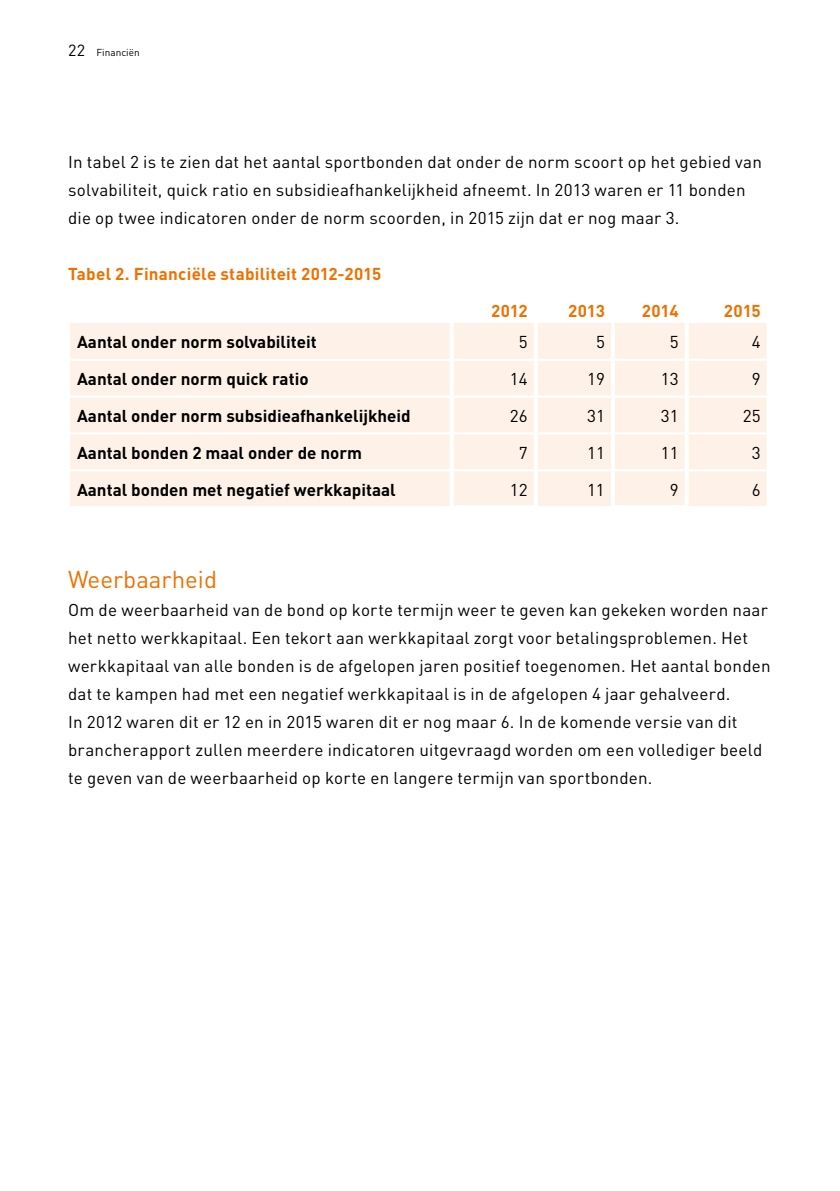
<style>
.page{position:relative;width:840px;height:1191px;background:#fff}
.page>*{position:absolute;margin:0;border:0;box-sizing:border-box;transform-origin:0 0}
.t1{font:24px "DIN";color:#ee7100}
.t2{font:17px/28px "DIN";letter-spacing:.015em;color:#000}
.t3{font:700 17px "DIN";color:#000}
.t4{font:700 17px "DIN";letter-spacing:.015em;color:#ee7100}
.t5{font:10px "DIN";color:#000}
.s1{font-size:16px}
</style>
<div class="page">
<div style="left:70px;top:323px;width:696px;height:183px;background:#fef2e8"></div>
<hr style="left:68px;top:359px;width:381px;height:2px;background:#fff">
<hr style="left:453px;top:359px;width:80px;height:2px;background:#fff">
<hr style="left:537px;top:359px;width:73px;height:2px;background:#fff">
<hr style="left:614px;top:359px;width:70px;height:2px;background:#fff">
<hr style="left:688px;top:359px;width:78px;height:2px;background:#fff">
<hr style="left:68px;top:395px;width:381px;height:2px;background:#fff">
<hr style="left:453px;top:395px;width:80px;height:2px;background:#fff">
<hr style="left:537px;top:395px;width:73px;height:2px;background:#fff">
<hr style="left:614px;top:395px;width:70px;height:2px;background:#fff">
<hr style="left:688px;top:395px;width:78px;height:2px;background:#fff">
<hr style="left:68px;top:432px;width:381px;height:2px;background:#fff">
<hr style="left:453px;top:432px;width:80px;height:2px;background:#fff">
<hr style="left:537px;top:432px;width:73px;height:2px;background:#fff">
<hr style="left:614px;top:432px;width:70px;height:2px;background:#fff">
<hr style="left:688px;top:432px;width:78px;height:2px;background:#fff">
<hr style="left:68px;top:469px;width:381px;height:2px;background:#fff">
<hr style="left:453px;top:469px;width:80px;height:2px;background:#fff">
<hr style="left:537px;top:469px;width:73px;height:2px;background:#fff">
<hr style="left:614px;top:469px;width:70px;height:2px;background:#fff">
<hr style="left:688px;top:469px;width:78px;height:2px;background:#fff">
<svg style="left:449px;top:323px;width:4px;height:37px"></svg>
<svg style="left:533px;top:323px;width:4px;height:37px"></svg>
<svg style="left:449px;top:360px;width:4px;height:36px"></svg>
<svg style="left:533px;top:360px;width:4px;height:36px"></svg>
<svg style="left:449px;top:396px;width:4px;height:37px"></svg>
<svg style="left:533px;top:396px;width:4px;height:37px"></svg>
<svg style="left:449px;top:433px;width:4px;height:37px"></svg>
<svg style="left:533px;top:433px;width:4px;height:37px"></svg>
<svg style="left:449px;top:470px;width:4px;height:35px"></svg>
<svg style="left:533px;top:470px;width:4px;height:35px"></svg>
<hr style="left:449px;top:505px;width:88px;height:4px;background:#fff">
<svg style="left:610px;top:323px;width:4px;height:37px"></svg>
<svg style="left:684px;top:323px;width:4px;height:37px"></svg>
<svg style="left:610px;top:360px;width:4px;height:36px"></svg>
<svg style="left:684px;top:360px;width:4px;height:36px"></svg>
<svg style="left:610px;top:396px;width:4px;height:37px"></svg>
<svg style="left:684px;top:396px;width:4px;height:37px"></svg>
<svg style="left:610px;top:433px;width:4px;height:37px"></svg>
<svg style="left:684px;top:433px;width:4px;height:37px"></svg>
<svg style="left:610px;top:470px;width:4px;height:35px"></svg>
<svg style="left:684px;top:470px;width:4px;height:35px"></svg>
<hr style="left:610px;top:505px;width:78px;height:4px;background:#fff">
<svg style="left:766px;top:323px;width:1px;height:36px"></svg>
<svg style="left:766px;top:361px;width:1px;height:35px"></svg>
<svg style="left:766px;top:398px;width:1px;height:35px"></svg>
<svg style="left:766px;top:434px;width:1px;height:35px"></svg>
<svg style="left:766px;top:471px;width:1px;height:35px"></svg>
<p class="t5" style="left:68px;top:46px;width:73px"><span class="s1">22</span> Financiën</p>
<p class="t2" style="left:68px;top:148px;width:695px">In tabel 2 is te zien dat het aantal sportbonden dat onder de norm scoort op het gebied van solvabiliteit, quick ratio en subsidieafhankelijkheid afneemt. In 2013 waren er 11 bonden die op twee indicatoren onder de norm scoorden, in 2015 zijn dat er nog maar 3.</p>
<p class="t4" style="left:68px;top:263px;width:314px">Tabel 2. Financiële stabiliteit 2012-2015</p>
<p class="t4" style="left:491px;top:300px;width:38px">2012</p>
<p class="t4" style="left:568px;top:300px;width:38px">2013</p>
<p class="t4" style="left:641px;top:300px;width:38px">2014</p>
<p class="t4" style="left:723px;top:300px;width:38px">2015</p>
<p class="t3" style="left:77px;top:331px;width:241px">Aantal onder norm solvabiliteit</p>
<p class="t2" style="left:518px;top:328px;width:10px">5</p>
<p class="t2" style="left:595px;top:328px;width:10px">5</p>
<p class="t2" style="left:669px;top:328px;width:10px">5</p>
<p class="t2" style="left:751px;top:328px;width:10px">4</p>
<p class="t3" style="left:77px;top:368px;width:233px">Aantal onder norm quick ratio</p>
<p class="t2" style="left:509px;top:365px;width:19px">14</p>
<p class="t2" style="left:587px;top:365px;width:19px">19</p>
<p class="t2" style="left:660px;top:365px;width:19px">13</p>
<p class="t2" style="left:751px;top:365px;width:10px">9</p>
<p class="t3" style="left:77px;top:405px;width:335px">Aantal onder norm subsidieafhankelijkheid</p>
<p class="t2" style="left:509px;top:401px;width:19px">26</p>
<p class="t2" style="left:586px;top:401px;width:19px">31</p>
<p class="t2" style="left:660px;top:401px;width:19px">31</p>
<p class="t2" style="left:742px;top:401px;width:19px">25</p>
<p class="t3" style="left:77px;top:441px;width:286px">Aantal bonden 2 maal onder de norm</p>
<p class="t2" style="left:518px;top:438px;width:10px">7</p>
<p class="t2" style="left:586px;top:438px;width:19px">11</p>
<p class="t2" style="left:660px;top:438px;width:19px">11</p>
<p class="t2" style="left:751px;top:438px;width:10px">3</p>
<p class="t3" style="left:77px;top:478px;width:320px">Aantal bonden met negatief werkkapitaal</p>
<p class="t2" style="left:509px;top:475px;width:19px">12</p>
<p class="t2" style="left:586px;top:475px;width:19px">11</p>
<p class="t2" style="left:669px;top:475px;width:10px">9</p>
<p class="t2" style="left:751px;top:475px;width:10px">6</p>
<h1 class="t1" style="left:68px;top:564px;width:150px">Weerbaarheid</h1>
<p class="t2" style="left:68px;top:596px;width:703px">Om de weerbaarheid van de bond op korte termijn weer te geven kan gekeken worden naar het netto werkkapitaal. Een tekort aan werkkapitaal zorgt voor betalingsproblemen. Het werkkapitaal van alle bonden is de afgelopen jaren positief toegenomen. Het aantal bonden dat te kampen had met een negatief werkkapitaal is in de afgelopen 4 jaar gehalveerd.<br>In 2012 waren dit er 12 en in 2015 waren dit er nog maar 6. In de komende versie van dit brancherapport zullen meerdere indicatoren uitgevraagd worden om een vollediger beeld te geven van de weerbaarheid op korte en langere termijn van sportbonden.</p>
</div>
